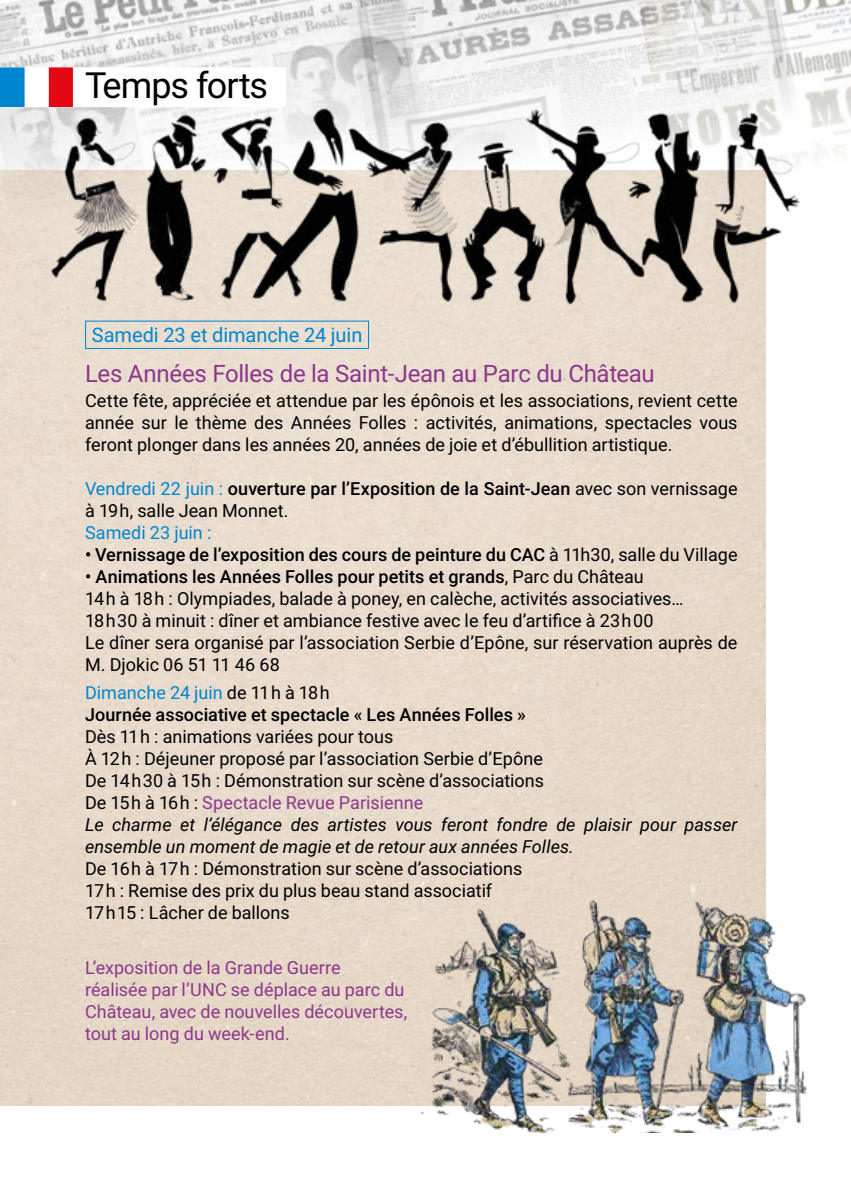
<style>
.page{position:relative;width:851px;height:1191px;background:#fff}
.page>*{position:absolute;margin:0;border:0;box-sizing:border-box;transform-origin:0 0}
.t1{font:36px "Roboto";letter-spacing:-.03em;color:#000}
.t2{font:24px "Roboto";letter-spacing:-.015em;color:#8c368b}
.t3{font:20px "Roboto";letter-spacing:-.005em;color:#0086ce}
.t4{font:18px/22px "Roboto";color:#000}
.t5{font:500 18px/22px "Roboto";letter-spacing:.005em;color:#000}
.t6{font:18px/22px "Roboto";color:#8c368b}
.t7{font:18px "Roboto";color:#0086ce}
.s1{font-weight:400;color:#0086ce}
.s2{font-weight:400}
.s3{font-weight:500}
.s4{color:#8c368b}
.s5{font-style:italic}
</style>
<div class="page">
<img style="left:800px;top:0;width:50px;height:152px">
<img style="left:431px;top:0;width:369px;height:52px">
<img style="left:0;top:0;width:431px;height:170px">
<div style="left:0;top:67px;width:25px;height:40px;background:#0086ce"></div>
<div style="left:25px;top:67px;width:24px;height:40px;background:#fff"></div>
<img style="left:32px;top:52px;width:787px;height:290px">
<div style="left:85px;top:321px;width:284px;height:28px;border:1px solid #0086ce"></div>
<img style="left:411px;top:895px;width:396px;height:237px">
<h1 class="t1" style="left:85px;top:60px;width:184px">Temps forts</h1>
<p class="t3" style="left:92px;top:321px;width:272px">Samedi 23 et dimanche 24 juin</p>
<h2 class="t2" style="left:85px;top:357px;width:571px">Les Années Folles de la Saint-Jean au Parc du Château</h2>
<p class="t4" style="left:85px;top:389px;width:653px;text-align:justify">Cette fête, appréciée et attendue par les épônois et les associations, revient cette année sur le thème des Années Folles : activités, animations, spectacles vous feront plonger dans les années 20, années de joie et d’ébullition artistique.</p>
<p class="t5" style="left:85px;top:477px;width:653px"><span class="s1">Vendredi 22 juin :</span> ouverture par l’Exposition de la Saint-Jean <span class="s2">avec son vernissage à 19 h, salle Jean Monnet.</span></p>
<p class="t7" style="left:85px;top:520px;width:128px">Samedi 23 juin :</p>
<p class="t5" style="left:85px;top:543px;width:654px">• Vernissage de l’exposition des cours de peinture du CAC <span class="s2">à 11h30, salle du Village</span></p>
<p class="t4" style="left:85px;top:565px;width:653px"><span class="s3">• Animations les Années Folles pour petits et grands</span>, Parc du Château<br>14 h à 18 h : Olympiades, balade à poney, en calèche, activités associatives…<br>18 h 30 à minuit : dîner et ambiance festive avec le feu d’artifice à 23 h 00<br>Le dîner sera organisé par l’association Serbie d’Epône, sur réservation auprès de M. Djokic 06 51 11 46 68</p>
<p class="t5" style="left:85px;top:681px;width:442px"><span class="s1">Dimanche 24 juin</span> <span class="s2">de 11 h à 18 h<br></span>Journée associative et spectacle « Les Années Folles »</p>
<p class="t4" style="left:85px;top:725px;width:654px">Dès 11 h : animations variées pour tous<br>À 12 h : Déjeuner proposé par l’association Serbie d’Epône<br>De 14 h 30 à 15 h : Démonstration sur scène d’associations<br>De 15 h à 16 h : <span class="s4">Spectacle Revue Parisienne<br></span><span class="s5">Le charme et l’élégance des artistes vous feront fondre de plaisir pour passer ensemble un moment de magie et de retour aux années Folles.</span></p>
<p class="t4" style="left:85px;top:857px;width:438px">De 16 h à 17 h : Démonstration sur scène d’associations<br>17 h : Remise des prix du plus beau stand associatif<br>17 h 15 : Lâcher de ballons</p>
<p class="t6" style="left:85px;top:956px;width:323px">L’exposition de la Grande Guerre réalisée par l’UNC se déplace au parc du Château, avec de nouvelles découvertes, tout au long du week-end.</p>
</div>
